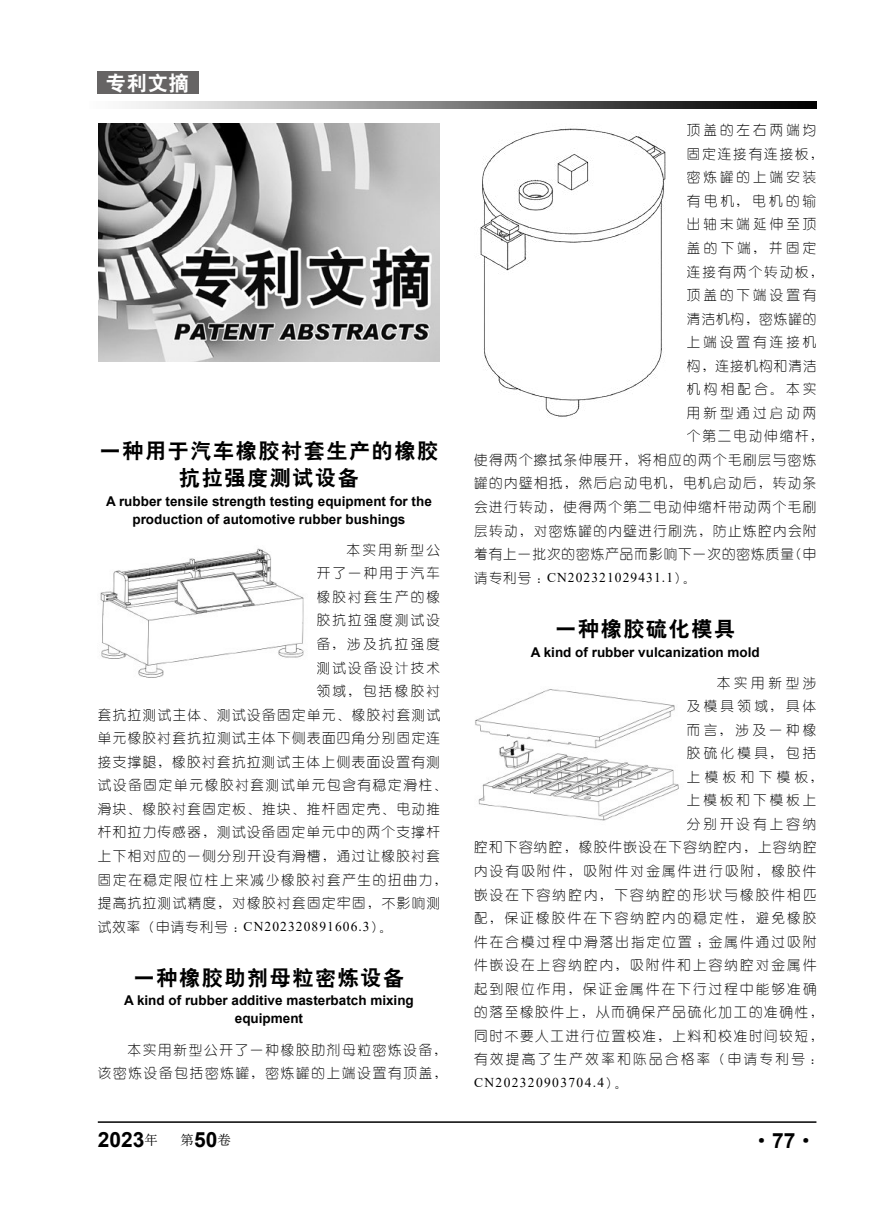
<style>
.page{position:relative;width:893px;height:1212px;background:#fff}
.page>*{position:absolute;margin:0;border:0;box-sizing:border-box;transform-origin:0 0}
.t1{font:21px/27px "H Yb 2 gj";letter-spacing:.08em;color:#000;text-align:center}
.t2{font:700 21px "Arial";color:#000}
.t3{font:21px "Sim Sun";color:#000}
.t4{font:20.25px "H Yb 2 gj";color:#fff}
.t5{font:13.5px/23.5px "Hye 1 gj";letter-spacing:.135em;color:#000;text-align:right}
.t6{font:13.5px "Hye 1 gj";letter-spacing:.11em;color:#000}
.t7{font:13.5px "Hye 1 gj";letter-spacing:.165em;color:#000}
.t8{font:700 13.5px/18px "Arial";color:#000;text-align:center}
.t9{font:13.5px "Hye 1 gj";letter-spacing:.23em;color:#000}
.t10{font:13.5px "Times New Roman";letter-spacing:.08em;color:#000}
.t11{font:13.5px "Hye 1 gj";letter-spacing:.08em;color:#000}
.t12{font:13.5px "Hye 1 gj";letter-spacing:.105em;color:#000}
.t13{font:13.5px "Hye 1 gj";letter-spacing:.115em;color:#000}
.t14{font:13.5px "Hye 1 gj";letter-spacing:.18em;color:#000}
.t15{font:13.5px "Times New Roman";letter-spacing:.1em;color:#000}
.t16{font:13.5px "Hye 1 gj";letter-spacing:.33em;color:#000}
.t17{font:13.5px "H Ya 6 gj";color:#000}
.s1{font-family:"Hye 1 gj"}
.s2{font-family:"Arial";font-weight:700;font-size:21px}
.s3{font-family:"Arial";font-weight:700}
</style>
<div class="page">
<hr style="left:98px;top:1121px;width:718px;height:2px;background:#000">
<img style="left:131px;top:102px;width:685px;height:6px">
<div style="left:98px;top:72px;width:101px;height:22px;background:#666464"></div>
<img style="left:99px;top:123px;width:340px;height:238px">
<img style="left:100px;top:548px;width:204px;height:130px">
<img style="left:480px;top:128px;width:186px;height:289px">
<img style="left:475px;top:689px;width:204px;height:132px">
<h2 class="t4" style="left:106px;top:73px;width:84px">专利文摘</h2>
<h1 class="t1" style="left:100px;top:437px;width:340px">一种用于汽车橡胶衬套生产的橡胶抗拉强度测试设备</h1>
<p class="t8" style="left:106px;top:492px;width:327px">A rubber tensile strength testing equipment for the production of automotive rubber bushings</p>
<p class="t5" style="left:346px;top:538px;width:95px">本实用新型公</p>
<p class="t7" style="left:317px;top:566px;width:125px">开了一种用于汽车</p>
<p class="t7" style="left:317px;top:590px;width:125px">橡胶衬套生产的橡</p>
<p class="t7" style="left:317px;top:614px;width:125px">胶抗拉强度测试设</p>
<p class="t5" style="left:317px;top:632px;width:125px">备，涉及抗拉强度</p>
<p class="t7" style="left:317px;top:661px;width:125px">测试设备设计技术</p>
<p class="t5" style="left:317px;top:679px;width:125px">领域，包括橡胶衬</p>
<p class="t6" style="left:98px;top:708px;width:344px">套抗拉测试主体、测试设备固定单元、橡胶衬套测试</p>
<p class="t12" style="left:98px;top:731px;width:344px">单元橡胶衬套抗拉测试主体下侧表面四角分别固定连</p>
<p class="t6" style="left:98px;top:755px;width:344px">接支撑腿，橡胶衬套抗拉测试主体上侧表面设置有测</p>
<p class="t5" style="left:98px;top:773px;width:351px">试设备固定单元橡胶衬套测试单元包含有稳定滑柱、</p>
<p class="t13" style="left:98px;top:802px;width:344px">滑块、橡胶衬套固定板、推块、推杆固定壳、电动推</p>
<p class="t6" style="left:98px;top:825px;width:344px">杆和拉力传感器，测试设备固定单元中的两个支撑杆</p>
<p class="t6" style="left:98px;top:849px;width:344px">上下相对应的一侧分别开设有滑槽，通过让橡胶衬套</p>
<p class="t5" style="left:98px;top:868px;width:351px">固定在稳定限位柱上来减少橡胶衬套产生的扭曲力，</p>
<p class="t6" style="left:98px;top:896px;width:344px">提高抗拉测试精度，对橡胶衬套固定牢固，不影响测</p>
<p class="t10" style="left:98px;top:917px;width:296px"><span class="s1">试效率（申请专利号：</span>CN202320891606.3<span class="s1">）。</span></p>
<h1 class="t1" style="left:134px;top:964px;width:272px">一种橡胶助剂母粒密炼设备</h1>
<p class="t8" style="left:124px;top:992px;width:291px">A kind of rubber additive masterbatch mixing equipment</p>
<p class="t5" style="left:98px;top:1038px;width:351px">本实用新型公开了一种橡胶助剂母粒密炼设备，<br>该密炼设备包括密炼罐，密炼罐的上端设置有顶盖，</p>
<p class="t9" style="left:687px;top:123px;width:131px">顶盖的左右两端均</p>
<p class="t5" style="left:687px;top:142px;width:138px">固定连接有连接板，</p>
<p class="t9" style="left:687px;top:171px;width:131px">密炼罐的上端安装</p>
<p class="t5" style="left:687px;top:189px;width:131px">有电机，电机的输</p>
<p class="t9" style="left:687px;top:218px;width:131px">出轴末端延伸至顶</p>
<p class="t5" style="left:687px;top:236px;width:131px">盖的下端，并固定</p>
<p class="t5" style="left:687px;top:260px;width:138px">连接有两个转动板，</p>
<p class="t9" style="left:687px;top:288px;width:131px">顶盖的下端设置有</p>
<p class="t11" style="left:687px;top:312px;width:131px">清洁机构，密炼罐的</p>
<p class="t9" style="left:687px;top:335px;width:131px">上端设置有连接机</p>
<p class="t11" style="left:687px;top:359px;width:131px">构，连接机构和清洁</p>
<p class="t5" style="left:687px;top:377px;width:131px">机构相配合。本实</p>
<p class="t9" style="left:687px;top:406px;width:131px">用新型通过启动两</p>
<p class="t5" style="left:687px;top:424px;width:138px">个第二电动伸缩杆，</p>
<p class="t6" style="left:474px;top:453px;width:344px">使得两个擦拭条伸展开，将相应的两个毛刷层与密炼</p>
<p class="t6" style="left:474px;top:477px;width:344px">罐的内壁相抵，然后启动电机，电机启动后，转动条</p>
<p class="t6" style="left:474px;top:500px;width:344px">会进行转动，使得两个第二电动伸缩杆带动两个毛刷</p>
<p class="t6" style="left:474px;top:524px;width:344px">层转动，对密炼罐的内壁进行刷洗，防止炼腔内会附</p>
<p class="t11" style="left:474px;top:547px;width:344px">着有上一批次的密炼产品而影响下一次的密炼质量（申</p>
<p class="t10" style="left:474px;top:568px;width:223px"><span class="s1">请专利号：</span>CN202321029431.1<span class="s1">）。</span></p>
<h1 class="t1" style="left:555px;top:615px;width:181px">一种橡胶硫化模具</h1>
<p class="t8" style="left:531px;top:643px;width:231px">A kind of rubber vulcanization mold</p>
<p class="t5" style="left:717px;top:671px;width:101px">本实用新型涉</p>
<p class="t5" style="left:687px;top:694px;width:131px">及模具领域，具体</p>
<p class="t5" style="left:687px;top:718px;width:131px">而言，涉及一种橡</p>
<p class="t5" style="left:687px;top:741px;width:131px">胶硫化模具，包括</p>
<p class="t16" style="left:687px;top:770px;width:138px">上模板和下模板，</p>
<p class="t9" style="left:687px;top:793px;width:131px">上模板和下模板上</p>
<p class="t9" style="left:687px;top:817px;width:131px">分别开设有上容纳</p>
<p class="t6" style="left:474px;top:841px;width:344px">腔和下容纳腔，橡胶件嵌设在下容纳腔内，上容纳腔</p>
<p class="t7" style="left:474px;top:864px;width:344px">内设有吸附件，吸附件对金属件进行吸附，橡胶件</p>
<p class="t7" style="left:474px;top:888px;width:344px">嵌设在下容纳腔内，下容纳腔的形状与橡胶件相匹</p>
<p class="t7" style="left:474px;top:911px;width:344px">配，保证橡胶件在下容纳腔内的稳定性，避免橡胶</p>
<p class="t7" style="left:474px;top:935px;width:344px">件在合模过程中滑落出指定位置；金属件通过吸附</p>
<p class="t7" style="left:474px;top:958px;width:344px">件嵌设在上容纳腔内，吸附件和上容纳腔对金属件</p>
<p class="t7" style="left:474px;top:982px;width:344px">起到限位作用，保证金属件在下行过程中能够准确</p>
<p class="t5" style="left:474px;top:1000px;width:351px">的落至橡胶件上，从而确保产品硫化加工的准确性，</p>
<p class="t5" style="left:474px;top:1024px;width:351px">同时不要人工进行位置校准，上料和校准时间较短，</p>
<p class="t14" style="left:474px;top:1052px;width:350px">有效提高了生产效率和陈品合格率（申请专利号：</p>
<p class="t15" style="left:474px;top:1073px;width:155px">CN202320903704.4<span class="s1">）。</span></p>
<h1 class="t2" style="left:98px;top:1125px;width:62px">2023<sup>年</sup></h1>
<p class="t17" style="left:181px;top:1133px;width:52px">第<span class="s2">50</span>卷</p>
<h1 class="t3" style="left:751px;top:1130px;width:67px">·<span class="s3">77</span>·</h1>
</div>
